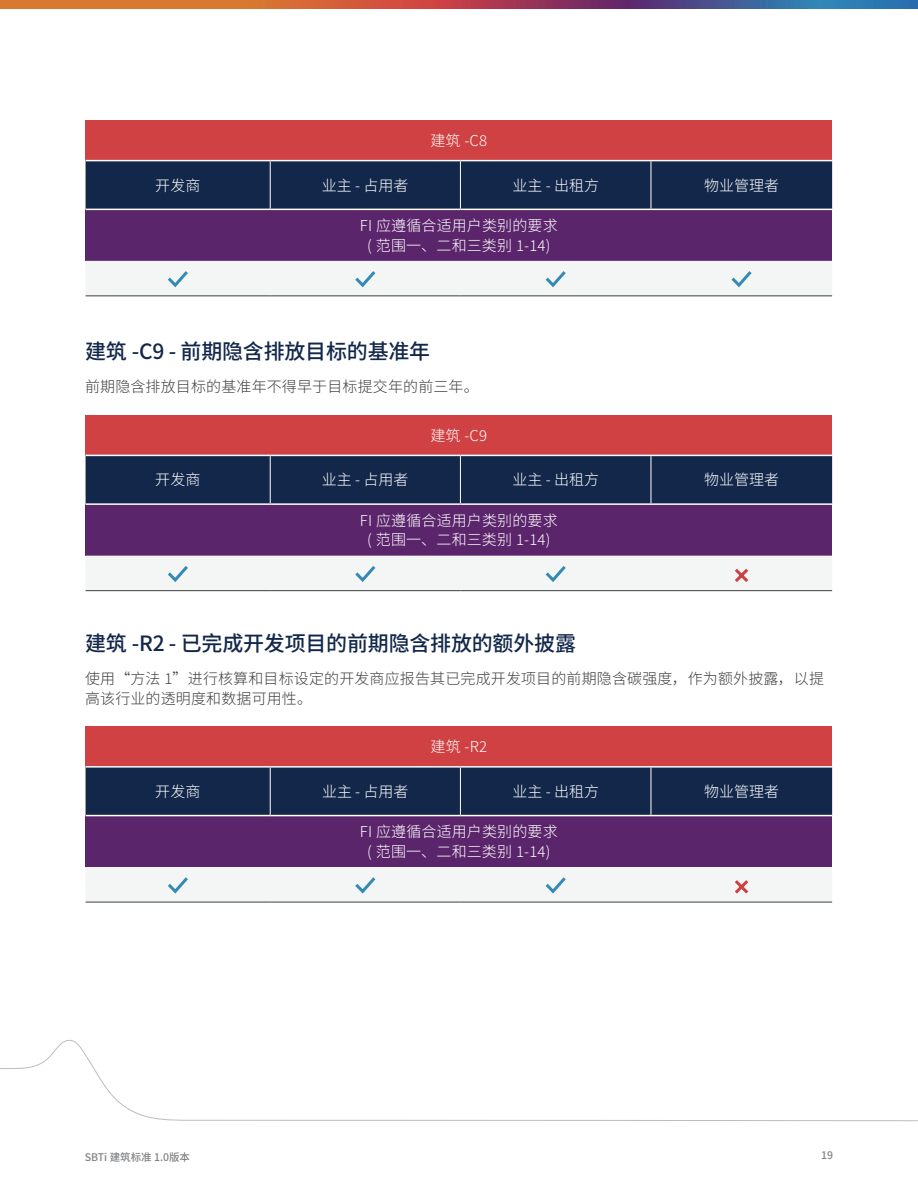
<style>
.page{position:relative;width:918px;height:1188px;background:#fff}
.page>*{position:absolute;margin:0;border:0;box-sizing:border-box;transform-origin:0 0}
.t1{font:500 21px "Source Han Sans CN";letter-spacing:-.01em;color:#12274a}
.Body{font:300 15px "Source Han Sans CN";letter-spacing:.01em;color:#fff}
.Bullet{font:300 15px/19.5px "Source Han Sans CN";letter-spacing:.01em;color:#3e3e3f}
.t2{font:500 10.5px "Source Han Sans CN";color:#808285}
</style>
<div class="page">
<svg style="left:1px;top:0;width:917px;height:9px;background:#985d5c"></svg>
<svg style="left:0;top:1040px;width:918px;height:82px"></svg>
<div style="left:86px;top:415px;width:746px;height:40px;background:#cf4143"></div>
<div style="left:86px;top:456px;width:746px;height:47px;background:#12274a"></div>
<div style="left:86px;top:504px;width:746px;height:52px;background:#5b256b"></div>
<hr style="left:460px;top:456px;width:1px;height:47px;background:#fff">
<hr style="left:651px;top:456px;width:1px;height:47px;background:#fff">
<hr style="left:270px;top:456px;width:1px;height:47px;background:#fff">
<hr style="left:86px;top:503px;width:184px;height:2px;background:#fff">
<hr style="left:270px;top:503px;width:190px;height:2px;background:#fff">
<hr style="left:460px;top:503px;width:191px;height:2px;background:#fff">
<hr style="left:651px;top:503px;width:181px;height:2px;background:#fff">
<div style="left:86px;top:556px;width:746px;height:35px;background:#f4f5f5"></div>
<div style="left:86px;top:120px;width:746px;height:41px;background:#cf4143"></div>
<div style="left:86px;top:161px;width:746px;height:48px;background:#12274a"></div>
<div style="left:86px;top:209px;width:746px;height:52px;background:#5b256b"></div>
<hr style="left:460px;top:161px;width:1px;height:48px;background:#fff">
<hr style="left:651px;top:161px;width:1px;height:48px;background:#fff">
<hr style="left:270px;top:161px;width:1px;height:48px;background:#fff">
<hr style="left:86px;top:209px;width:184px;height:1px;background:#fff">
<hr style="left:270px;top:209px;width:190px;height:1px;background:#fff">
<hr style="left:460px;top:209px;width:191px;height:1px;background:#fff">
<hr style="left:651px;top:209px;width:181px;height:1px;background:#fff">
<hr style="left:86px;top:160px;width:184px;height:1px;background:#fff">
<hr style="left:270px;top:160px;width:190px;height:1px;background:#fff">
<hr style="left:460px;top:160px;width:191px;height:1px;background:#fff">
<hr style="left:651px;top:160px;width:181px;height:1px;background:#fff">
<div style="left:86px;top:261px;width:746px;height:35px;background:#f4f5f5"></div>
<div style="left:86px;top:726px;width:746px;height:41px;background:#cf4143"></div>
<div style="left:86px;top:768px;width:746px;height:47px;background:#12274a"></div>
<div style="left:86px;top:816px;width:746px;height:51px;background:#5b256b"></div>
<hr style="left:460px;top:768px;width:1px;height:47px;background:#fff">
<hr style="left:86px;top:902px;width:184px;height:1px;background:#3e3e3f">
<hr style="left:270px;top:902px;width:190px;height:1px;background:#3e3e3f">
<hr style="left:460px;top:902px;width:191px;height:1px;background:#3e3e3f">
<hr style="left:651px;top:902px;width:181px;height:1px;background:#3e3e3f">
<hr style="left:651px;top:768px;width:1px;height:47px;background:#fff">
<hr style="left:270px;top:768px;width:1px;height:47px;background:#fff">
<hr style="left:86px;top:766px;width:184px;height:2px;background:#fff">
<hr style="left:270px;top:766px;width:190px;height:2px;background:#fff">
<hr style="left:460px;top:766px;width:191px;height:2px;background:#fff">
<hr style="left:651px;top:766px;width:181px;height:2px;background:#fff">
<div style="left:86px;top:867px;width:746px;height:35px;background:#f4f5f5"></div>
<p class="Body" style="left:430px;top:132px;width:58px">建筑 -C8</p>
<p class="Body" style="left:155px;top:177px;width:47px">开发商</p>
<p class="Body" style="left:322px;top:177px;width:88px">业主 - 占用者</p>
<p class="Body" style="left:512px;top:177px;width:88px">业主 - 出租方</p>
<p class="Body" style="left:704px;top:177px;width:76px">物业管理者</p>
<p class="Body" style="left:360px;top:217px;width:199px">FI 应遵循合适用户类别的要求</p>
<p class="Body" style="left:367px;top:237px;width:185px">( 范围一、二和三类别 1-14)</p>
<h3 class="t1" style="left:85px;top:340px;width:347px">建筑 -C9 - 前期隐含排放目标的基准年</h3>
<p class="Bullet" style="left:85px;top:377px;width:395px">前期隐含排放目标的基准年不得早于目标提交年的前三年。</p>
<p class="Body" style="left:430px;top:427px;width:58px">建筑 -C9</p>
<p class="Body" style="left:155px;top:472px;width:47px">开发商</p>
<p class="Body" style="left:322px;top:472px;width:88px">业主 - 占用者</p>
<p class="Body" style="left:512px;top:472px;width:88px">业主 - 出租方</p>
<p class="Body" style="left:704px;top:472px;width:76px">物业管理者</p>
<p class="Body" style="left:360px;top:512px;width:199px">FI 应遵循合适用户类别的要求</p>
<p class="Body" style="left:367px;top:531px;width:185px">( 范围一、二和三类别 1-14)</p>
<h3 class="t1" style="left:85px;top:632px;width:492px">建筑 -R2 - 已完成开发项目的前期隐含排放的额外披露</h3>
<p class="Bullet" style="left:85px;top:669px;width:740px">使用“方法 1”进行核算和目标设定的开发商应报告其已完成开发项目的前期隐含碳强度，作为额外披露，以提高该行业的透明度和数据可用性。</p>
<p class="Body" style="left:431px;top:738px;width:58px">建筑 -R2</p>
<p class="Body" style="left:155px;top:783px;width:47px">开发商</p>
<p class="Body" style="left:322px;top:783px;width:88px">业主 - 占用者</p>
<p class="Body" style="left:512px;top:783px;width:88px">业主 - 出租方</p>
<p class="Body" style="left:704px;top:783px;width:77px">物业管理者</p>
<p class="Body" style="left:360px;top:823px;width:199px">FI 应遵循合适用户类别的要求</p>
<p class="Body" style="left:367px;top:843px;width:185px">( 范围一、二和三类别 1-14)</p>
<p class="t2" style="left:85px;top:1151px;width:107px">SBTi 建筑标准 1.0版本</p>
<p class="t2" style="left:821px;top:1150px;width:13px">19</p>
</div>
